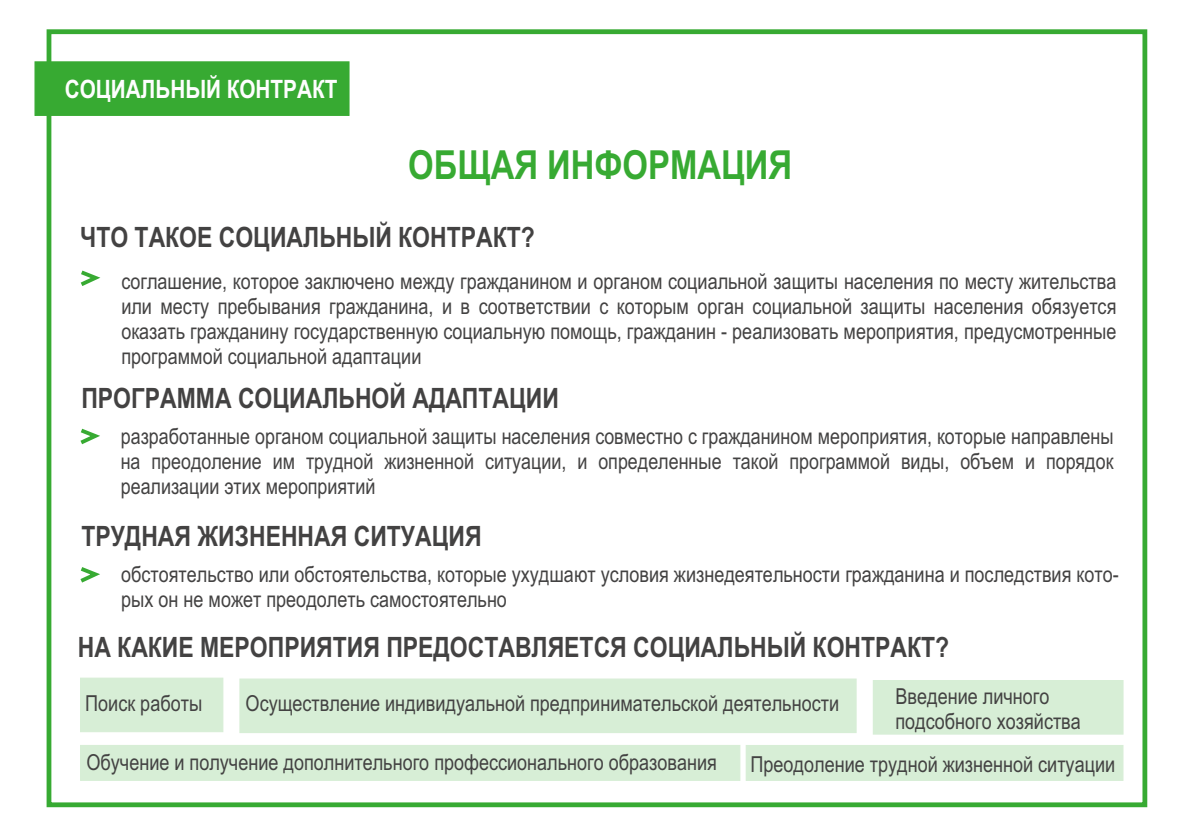
<style>
.page{position:relative;width:1191px;height:840px;background:#fff}
.page>*{position:absolute;margin:0;border:0;box-sizing:border-box;transform-origin:0 0}
.t1{font:700 40px "Arial Narrow";color:#37aa32}
.t2{font:700 28px "Arial Narrow";color:#434242}
.t3{font:700 25.2px "Arial Narrow";color:#fefefe}
.t4{font:22px/25px "Arial Narrow";color:#434242;text-align:justify}
</style>
<div class="page">
<div style="left:34px;top:61px;width:316px;height:55px;background:#37aa32"></div>
<div style="left:47px;top:29px;width:1100px;height:777px;border:5px solid #37aa32"></div>
<svg style="left:80px;top:270px;width:21px;height:16px"></svg>
<svg style="left:80px;top:428px;width:20px;height:17px"></svg>
<svg style="left:80px;top:567px;width:20px;height:16px"></svg>
<div style="left:80px;top:677px;width:144px;height:55px;background:#d7eed6"></div>
<div style="left:239px;top:678px;width:618px;height:55px;background:#d7eed6"></div>
<div style="left:873px;top:680px;width:251px;height:54px;background:#d7eed6"></div>
<div style="left:80px;top:745px;width:1044px;height:36px;background:#d7eed6"></div>
<p class="t3" style="left:65px;top:79px;width:274px">СОЦИАЛЬНЫЙ КОНТРАКТ</p>
<h1 class="t1" style="left:408px;top:150px;width:385px">ОБЩАЯ ИНФОРМАЦИЯ</h1>
<p class="t2" style="left:80px;top:227px;width:456px">ЧТО ТАКОЕ СОЦИАЛЬНЫЙ КОНТРАКТ?</p>
<p class="t4" style="left:121px;top:270px;width:996px">соглашение, которое заключено между гражданином и органом социальной защиты населения по месту жительства или месту пребывания гражданина, и в соответствии с которым орган социальной защиты населения обязуется оказать гражданину государственную социальную помощь, гражданин - реализовать мероприятия, предусмотренные программой социальной адаптации</p>
<p class="t2" style="left:81px;top:387px;width:479px">ПРОГРАММА СОЦИАЛЬНОЙ АДАПТАЦИИ</p>
<p class="t4" style="left:121px;top:425px;width:994px">разработанные органом социальной защиты населения совместно с гражданином мероприятия, которые направлены на преодоление им трудной жизненной ситуации, и определенные такой программой виды, объем и порядок реализации этих мероприятий</p>
<p class="t2" style="left:81px;top:525px;width:402px">ТРУДНАЯ ЖИЗНЕННАЯ СИТУАЦИЯ</p>
<p class="t4" style="left:121px;top:563px;width:999px">обстоятельство или обстоятельства, которые ухудшают условия жизнедеятельности гражданина и последствия кото&shy;рых он не может преодолеть самостоятельно</p>
<p class="t2" style="left:78px;top:636px;width:873px">НА КАКИЕ МЕРОПРИЯТИЯ ПРЕДОСТАВЛЯЕТСЯ СОЦИАЛЬНЫЙ КОНТРАКТ?</p>
<p class="t4" style="left:85px;top:692px;width:119px">Поиск работы</p>
<p class="t4" style="left:246px;top:692px;width:595px">Осуществление индивидуальной предпринимательской деятельности</p>
<p class="t4" style="left:895px;top:685px;width:187px">Введение личного подсобного хозяйства</p>
<p class="t4" style="left:87px;top:751px;width:632px">Обучение и получение дополнительного профессионального образования</p>
<p class="t4" style="left:750px;top:753px;width:366px">Преодоление трудной жизненной ситуации</p>
</div>
